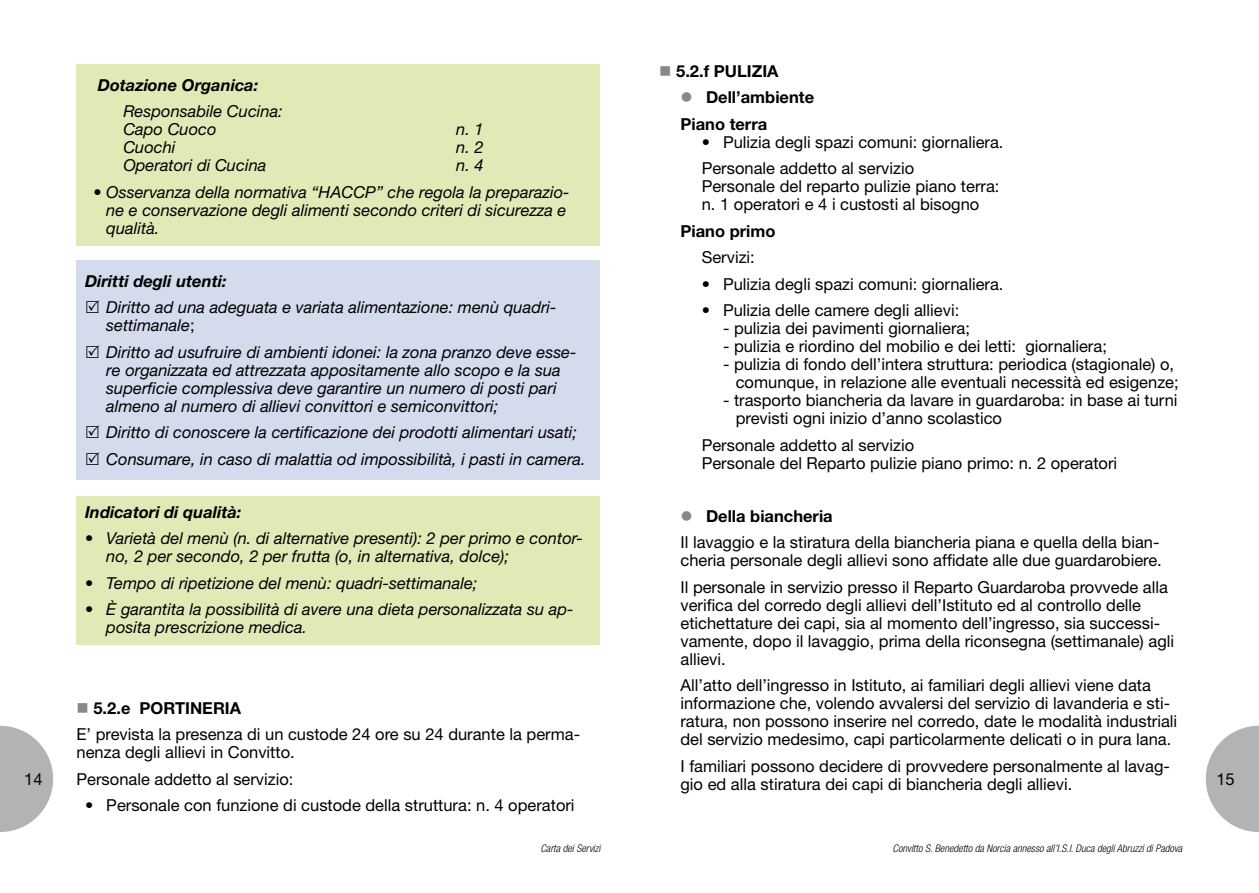
<style>
.page{position:relative;width:1259px;height:893px;background:#fff}
.page>*{position:absolute;margin:0;border:0;box-sizing:border-box;transform-origin:0 0}
.t1{font:16.5px/18px "Helvetica Neue";color:#000}
.t2{font:italic 16.5px/18px "Helvetica Neue";color:#000}
.t3{font:italic 700 16.5px "Helvetica Neue";color:#000}
.t4{font:700 16.5px/26.5px "Helvetica Neue";color:#000}
.t5{font:italic 300 condensed 10.5px "Helvetica Neue";color:#000}
.s1{font-style:normal}
.s2{color:#87888a}
.s3{font-weight:700}
</style>
<div class="page">
<svg style="left:0;top:726px;width:53px;height:106px"></svg>
<svg style="left:1205px;top:726px;width:54px;height:106px"></svg>
<div style="left:77px;top:260px;width:523px;height:220px;background:#d3dbed"></div>
<div style="left:77px;top:64px;width:523px;height:181px;background:#e1eab7"></div>
<div style="left:77px;top:496px;width:523px;height:149px;background:#e1eab7"></div>
<p class="t1" style="left:24px;top:770px;width:20px">14</p>
<p class="t3" style="left:98px;top:75px;width:162px">Dotazione Organica:</p>
<p class="t2" style="left:123px;top:102px;width:161px">Responsabile Cucina:<br>Capo Cuoco</p>
<p class="t2" style="left:456px;top:120px;width:29px">n. 1</p>
<p class="t2" style="left:123px;top:138px;width:54px">Cuochi</p>
<p class="t2" style="left:456px;top:138px;width:29px">n. 2</p>
<p class="t2" style="left:123px;top:156px;width:145px">Operatori di Cucina</p>
<p class="t2" style="left:456px;top:156px;width:29px">n. 4</p>
<p class="t2" style="left:106px;top:183px;width:465px;text-indent:-13px">• Osservanza della normativa “HACCP” che regola la preparazio&shy;ne e conservazione degli alimenti secondo criteri di sicurezza e qualità.</p>
<p class="t3" style="left:85px;top:271px;width:143px">Diritti degli utenti:</p>
<p class="t2" style="left:106px;top:298px;width:452px">Diritto ad una adeguata e variata alimentazione: menù quadri&shy;settimanale<span class="s1">;</span></p>
<p class="t2" style="left:106px;top:343px;width:472px">Diritto ad usufruire di ambienti idonei: la zona pranzo deve esse&shy;re organizzata ed attrezzata appositamente allo scopo e la sua superficie complessiva deve garantire un numero di posti pari almeno al numero di allievi convittori e semiconvittori;</p>
<p class="t2" style="left:106px;top:419px;width:481px;line-height:26.5px">Diritto di conoscere la certificazione dei prodotti alimentari usati;<br>Consumare, in caso di malattia od impossibilità, i pasti in camera.</p>
<p class="t3" style="left:85px;top:502px;width:158px">Indicatori di qualità:</p>
<p class="t2" style="left:106px;top:529px;width:478px;text-indent:-21px">• Varietà del menù (n. di alternative presenti): 2 per primo e contor&shy;no, 2 per secondo, 2 per frutta (o, in alternativa, dolce);</p>
<p class="t2" style="left:85px;top:574px;width:394px">• Tempo di ripetizione del menù: quadri-settimanale;</p>
<p class="t2" style="left:106px;top:600px;width:469px;text-indent:-21px">• È garantita la possibilità di avere una dieta personalizzata su ap&shy;posita prescrizione medica.</p>
<p class="t1" style="left:77px;top:694px;width:505px;line-height:26.5px"><span class="s2">■</span> <span class="s3">5.2.e PORTINERIA<br></span>E’ prevista la presenza di un custode 24 ore su 24 durante la perma-</p>
<p class="t1" style="left:77px;top:739px;width:220px;line-height:26.5px">nenza degli allievi in Convitto.<br>Personale addetto al servizio:</p>
<p class="t1" style="left:85px;top:796px;width:491px">• Personale con funzione di custode della struttura: n. 4 operatori</p>
<p class="t5" style="left:540px;top:842px;width:62px">Carta dei Servizi</p>
<p class="t4" style="left:659px;top:57px;width:121px"><span class="s2">■</span> 5.2.f PULIZIA</p>
<p class="t4" style="left:680px;top:84px;width:135px"><span class="s2">●</span> Dell’ambiente<br>Piano terra</p>
<p class="t1" style="left:702px;top:128px;width:303px;line-height:26.5px">• Pulizia degli spazi comuni: giornaliera.<br>Personale addetto al servizio</p>
<p class="t1" style="left:702px;top:177px;width:299px">Personale del reparto pulizie piano terra: n. 1 operatori e 4 i custosti al bisogno</p>
<p class="t4" style="left:680px;top:217px;width:96px">Piano primo</p>
<p class="t1" style="left:702px;top:248px;width:55px">Servizi:</p>
<p class="t1" style="left:702px;top:275px;width:303px">• Pulizia degli spazi comuni: giornaliera.</p>
<p class="t1" style="left:702px;top:301px;width:259px">• Pulizia delle camere degli allievi:</p>
<p class="t1" style="left:723px;top:319px;width:248px">- pulizia dei pavimenti giornaliera;</p>
<p class="t1" style="left:723px;top:337px;width:385px">- pulizia e riordino del mobilio e dei letti: giornaliera;</p>
<p class="t1" style="left:723px;top:355px;width:457px;text-align:right">- pulizia di fondo dell’intera struttura: periodica (stagionale) o, comunque, in relazione alle eventuali necessità ed esigenze;</p>
<p class="t1" style="left:736px;top:391px;width:443px;text-indent:-13px">- trasporto biancheria da lavare in guardaroba: in base ai turni previsti ogni inizio d’anno scolastico</p>
<p class="t1" style="left:702px;top:436px;width:417px">Personale addetto al servizio<br>Personale del Reparto pulizie piano primo: n. 2 operatori</p>
<p class="t1" style="left:680px;top:502px;width:480px;line-height:26.5px"><span class="s2">●</span> <span class="s3">Della biancheria<br></span>Il lavaggio e la stiratura della biancheria piana e quella della bian-</p>
<p class="t1" style="left:680px;top:547px;width:489px;line-height:26.5px">cheria personale degli allievi sono affidate alle due guardarobiere.<br>Il personale in servizio presso il Reparto Guardaroba provvede alla</p>
<p class="t1" style="left:680px;top:596px;width:495px">verifica del corredo degli allievi dell’Istituto ed al controllo delle etichettature dei capi, sia al momento dell’ingresso, sia successi&shy;vamente, dopo il lavaggio, prima della riconsegna (settimanale) agli allievi.</p>
<p class="t1" style="left:680px;top:676px;width:498px">All’atto dell’ingresso in Istituto, ai familiari degli allievi viene data informazione che, volendo avvalersi del servizio di lavanderia e sti&shy;ratura, non possono inserire nel corredo, date le modalità industriali del servizio medesimo, capi particolarmente delicati o in pura lana.</p>
<p class="t1" style="left:680px;top:757px;width:491px">I familiari possono decidere di provvedere personalmente al lavag&shy;gio ed alla stiratura dei capi di biancheria degli allievi.</p>
<p class="t5" style="left:892px;top:842px;width:291px">Convitto S. Benedetto da Norcia annesso all’I.S.I. Duca degli Abruzzi di Padova</p>
<p class="t1" style="left:1216px;top:770px;width:20px">15</p>
</div>
